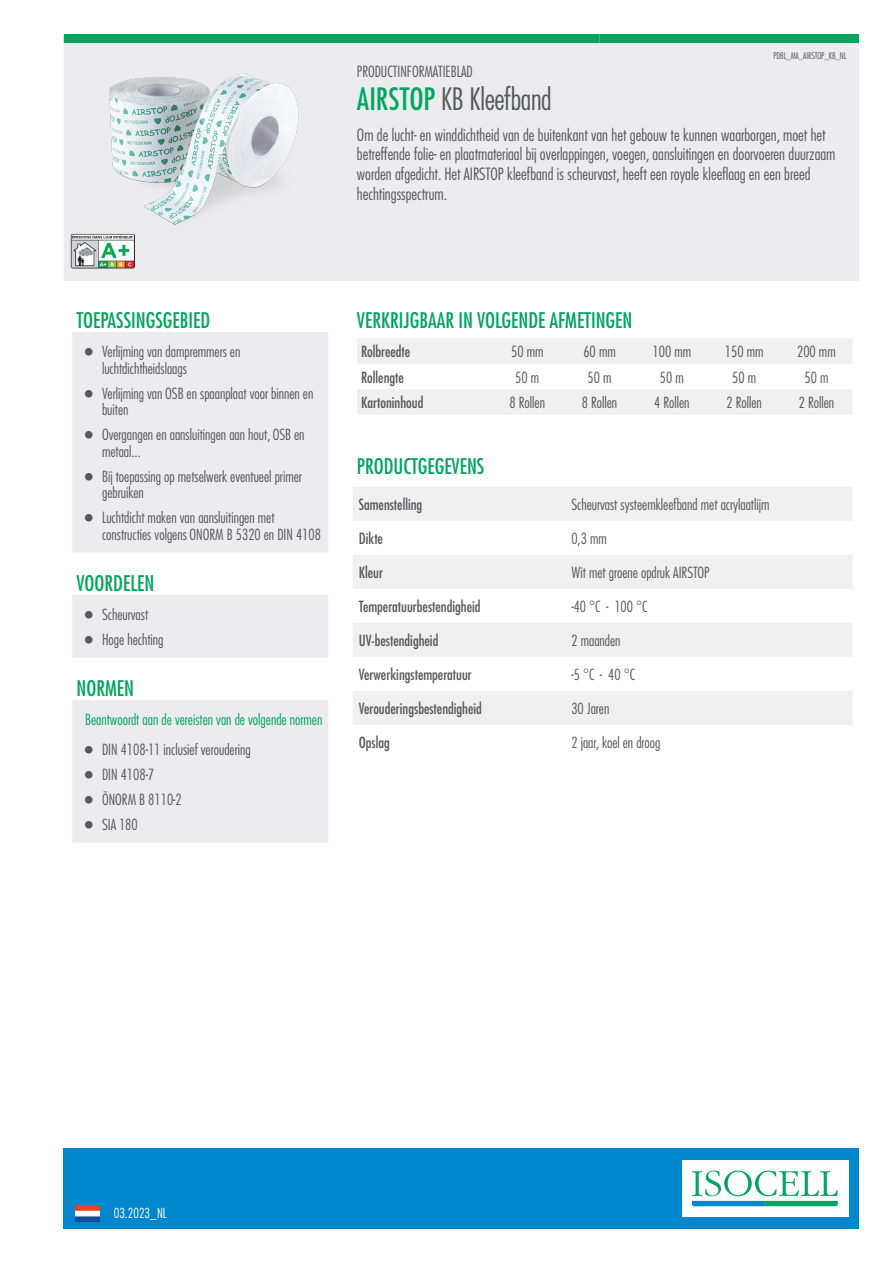
<style>
.page{position:relative;width:893px;height:1263px;background:#fff}
.page>*{position:absolute;margin:0;border:0;box-sizing:border-box;transform-origin:0 0}
.t1{font:300 condensed 30px "Futura LT Pro";letter-spacing:-.01em;color:#57585a}
.t2{font:500 condensed 21px "Futura LT Pro";color:#00a660}
.t3{font:300 condensed 16.5px/19.8px "Futura LT Pro";color:#57585a}
.t4{font:300 condensed 15px/16.5px "Futura LT Pro";color:#57585a}
.t5{font:500 condensed 15px "Futura LT Pro";color:#57585a}
.t6{font:300 condensed 15px "Futura LT Pro";color:#00a660}
.t7{font:300 condensed 13.5px "Futura LT Pro";color:#fff}
.t8{font:300 condensed 9px "Futura LT Pro";letter-spacing:-.01em;color:#57585a}
.s1{font-weight:500;color:#00a660}
</style>
<div class="page">
<div style="left:64px;top:1148px;width:795px;height:81px;background:#0086cc"></div>
<div style="left:682px;top:1160px;width:166px;height:57px;background:#fff"></div>
<svg style="left:692px;top:1170px;width:146px;height:36px"></svg>
<img style="left:75px;top:1205px;width:24px;height:16px">
<div style="left:64px;top:43px;width:795px;height:238px;background:#ececee"></div>
<div style="left:64px;top:34px;width:276px;height:9px;background:#00a660"></div>
<div style="left:340px;top:34px;width:259px;height:9px;background:#00a660"></div>
<div style="left:599px;top:34px;width:260px;height:9px;background:#00a660"></div>
<img style="left:71px;top:243px;width:64px;height:25px">
<svg style="left:72px;top:332px;width:256px;height:510px;fill:#ececee"></svg>
<svg style="left:357px;top:338px;width:495px;height:77px"></svg>
<svg style="left:353px;top:487px;width:499px;height:238px;fill:#f0f0f1"></svg>
<img style="left:64px;top:47px;width:281px;height:196px">
<svg style="left:85px;top:348px;width:8px;height:7px"></svg>
<svg style="left:85px;top:389px;width:8px;height:8px"></svg>
<svg style="left:85px;top:431px;width:8px;height:7px"></svg>
<svg style="left:85px;top:472px;width:8px;height:8px"></svg>
<svg style="left:85px;top:514px;width:8px;height:8px"></svg>
<svg style="left:85px;top:611px;width:8px;height:7px"></svg>
<svg style="left:85px;top:636px;width:8px;height:7px"></svg>
<svg style="left:85px;top:745px;width:8px;height:8px"></svg>
<svg style="left:85px;top:771px;width:8px;height:7px"></svg>
<svg style="left:85px;top:796px;width:8px;height:7px"></svg>
<svg style="left:85px;top:821px;width:8px;height:7px"></svg>
<p class="t4" style="left:357px;top:63px;width:117px">PRODUCTINFORMATIEBLAD</p>
<p class="t8" style="left:773px;top:50px;width:74px">PDBL_MA_AIRSTOP_KB_NL</p>
<h1 class="t1" style="left:357px;top:80px;width:196px"><span class="s1">AIRSTOP</span> KB Kleefband</h1>
<p class="t3" style="left:357px;top:125px;width:480px">Om de lucht- en winddichtheid van de buitenkant van het gebouw te kunnen waarborgen, moet het betreffende folie- en plaatmateriaal bij overlappingen, voegen, aansluitingen en doorvoeren duurzaam worden afgedicht. Het AIRSTOP kleefband is scheurvast, heeft een royale kleeflaag en een breed hechtingsspectrum.</p>
<h2 class="t2" style="left:77px;top:305px;width:135px">TOEPASSINGSGEBIED</h2>
<p class="t4" style="left:102px;top:343px;width:140px">Verlijming van dampremmers en luchtdichtheidslaags</p>
<p class="t4" style="left:102px;top:385px;width:213px">Verlijming van OSB en spaanplaat voor binnen en buiten</p>
<p class="t4" style="left:102px;top:426px;width:204px">Overgangen en aansluitingen aan hout, OSB en metaal...</p>
<p class="t4" style="left:102px;top:468px;width:201px">Bij toepassing op metselwerk eventueel primer gebruiken</p>
<p class="t4" style="left:102px;top:509px;width:220px">Luchtdicht maken van aansluitingen met constructies volgens ONORM B 5320 en DIN 4108</p>
<h2 class="t2" style="left:77px;top:568px;width:79px">VOORDELEN</h2>
<p class="t4" style="left:102px;top:602px;width:63px;line-height:25px">Scheurvast<br>Hoge hechting</p>
<h2 class="t2" style="left:77px;top:674px;width:59px">NORMEN</h2>
<p class="t6" style="left:85px;top:710px;width:239px">Beantwoordt aan de vereisten van de volgende normen</p>
<p class="t4" style="left:102px;top:736px;width:150px;line-height:25px">DIN 4108-11 inclusief veroudering<br>DIN 4108-7<br>ÖNORM B 8110-2<br>SIA 180</p>
<h2 class="t2" style="left:357px;top:305px;width:277px">VERKRIJGBAAR IN VOLGENDE AFMETINGEN</h2>
<p class="t5" style="left:361px;top:341px;width:51px">Rolbreedte</p>
<p class="t4" style="left:511px;top:343px;width:34px">50 mm</p>
<p class="t4" style="left:583px;top:343px;width:34px">60 mm</p>
<p class="t4" style="left:653px;top:343px;width:40px">100 mm</p>
<p class="t4" style="left:725px;top:343px;width:40px">150 mm</p>
<p class="t4" style="left:797px;top:343px;width:40px">200 mm</p>
<p class="t5" style="left:361px;top:367px;width:44px">Rollengte</p>
<p class="t4" style="left:515px;top:369px;width:25px">50 m</p>
<p class="t4" style="left:588px;top:369px;width:25px">50 m</p>
<p class="t4" style="left:660px;top:369px;width:25px">50 m</p>
<p class="t4" style="left:732px;top:369px;width:25px">50 m</p>
<p class="t4" style="left:804px;top:369px;width:25px">50 m</p>
<p class="t5" style="left:361px;top:392px;width:64px">Kartoninhoud</p>
<p class="t4" style="left:510px;top:394px;width:37px">8 Rollen</p>
<p class="t4" style="left:582px;top:394px;width:37px">8 Rollen</p>
<p class="t4" style="left:654px;top:394px;width:37px">4 Rollen</p>
<p class="t4" style="left:726px;top:394px;width:37px">2 Rollen</p>
<p class="t4" style="left:799px;top:394px;width:37px">2 Rollen</p>
<h2 class="t2" style="left:357px;top:452px;width:129px">PRODUCTGEGEVENS</h2>
<p class="t5" style="left:359px;top:494px;width:65px">Samenstelling</p>
<p class="t4" style="left:571px;top:496px;width:200px">Scheurvast systeemkleefband met acrylaatlijm</p>
<p class="t5" style="left:359px;top:528px;width:26px">Dikte</p>
<p class="t4" style="left:571px;top:530px;width:37px">0,3 mm</p>
<p class="t5" style="left:359px;top:562px;width:26px">Kleur</p>
<p class="t4" style="left:571px;top:564px;width:140px">Wit met groene opdruk AIRSTOP</p>
<p class="t5" style="left:359px;top:596px;width:123px">Temperatuurbestendigheid</p>
<p class="t4" style="left:571px;top:598px;width:78px">-40 °C - 100 °C</p>
<p class="t5" style="left:359px;top:630px;width:81px">UV-bestendigheid</p>
<p class="t4" style="left:571px;top:632px;width:51px">2 maanden</p>
<p class="t5" style="left:359px;top:664px;width:115px">Verwerkingstemperatuur</p>
<p class="t4" style="left:571px;top:666px;width:65px">-5 °C - 40 °C</p>
<p class="t5" style="left:359px;top:698px;width:125px">Verouderingsbestendigheid</p>
<p class="t4" style="left:571px;top:700px;width:40px">30 Jaren</p>
<p class="t5" style="left:359px;top:732px;width:33px">Opslag</p>
<p class="t4" style="left:571px;top:734px;width:91px">2 jaar, koel en droog</p>
<p class="t7" style="left:114px;top:1204px;width:55px">03.2023_NL</p>
</div>
